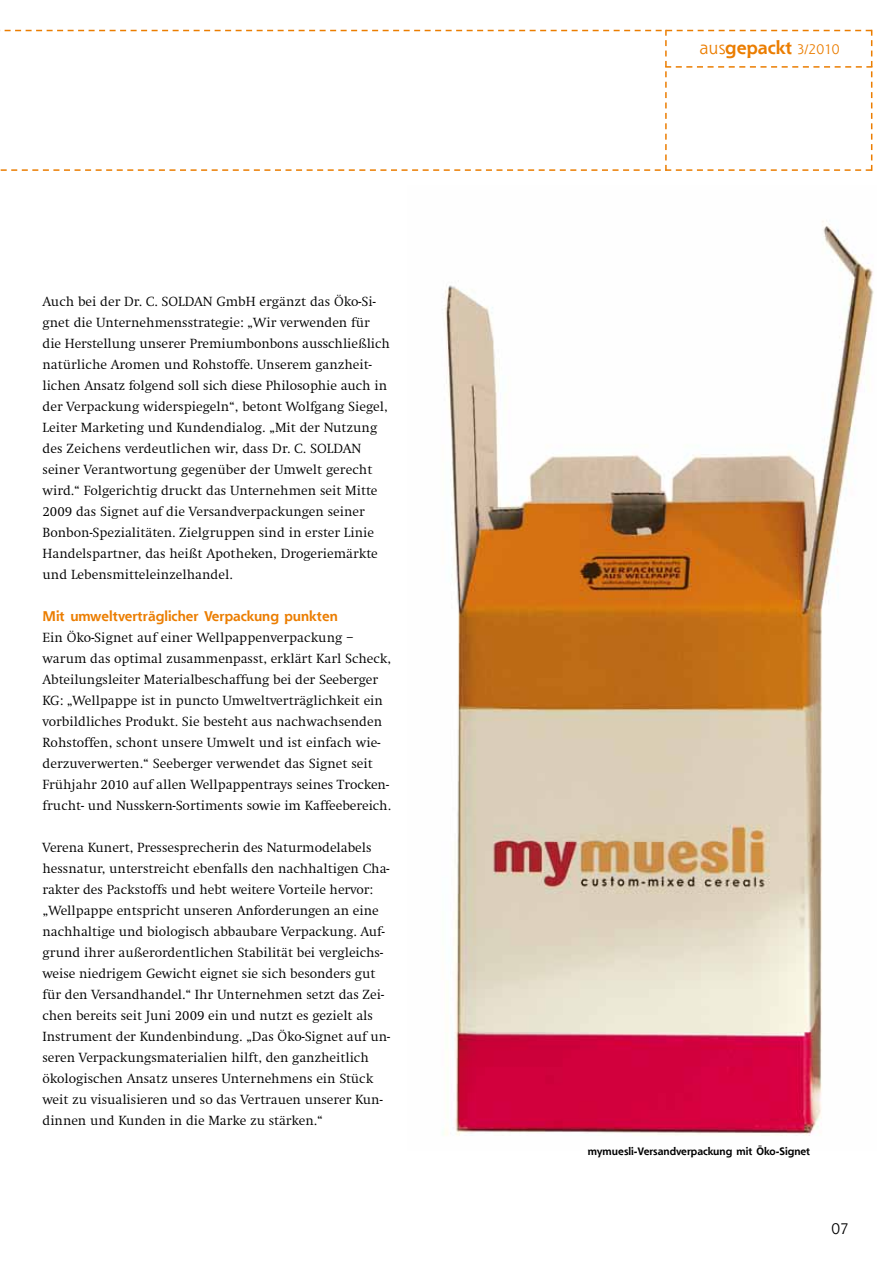
<style>
.page{position:relative;width:893px;height:1263px;background:#fff}
.page>*{position:absolute;margin:0;border:0;box-sizing:border-box;transform-origin:0 0}
.t1{font:700 18px "Shannon";color:#eb7d00}
.t2{font:15px "Shannon";color:#000}
.t3{font:300 13.8px/21px "Swift";letter-spacing:-.005em;color:#000}
.t4{font:700 13.8px "Shannon";color:#eb7d00}
.t5{font:700 10.5px "Shannon";color:#000}
.s1{font-weight:400}
.s2{font-weight:400;font-size:13.5px}
</style>
<div class="page">
<img style="left:444px;top:221px;width:430px;height:915px">
<svg style="left:0;top:30px;width:872px;height:141px"></svg>
<p class="t3" style="left:43px;top:291px;width:349px">Auch bei der Dr. C. SOLDAN GmbH ergänzt das Öko-Si&shy;gnet die Unternehmensstrategie: „Wir verwenden für die Herstellung unserer Premiumbonbons ausschließlich natürliche Aromen und Rohstoffe. Unserem ganzheit&shy;lichen Ansatz folgend soll sich diese Philosophie auch in der Verpackung widerspiegeln“, betont Wolfgang Siegel, Leiter Marketing und Kundendialog. „Mit der Nutzung des Zeichens verdeutlichen wir, dass Dr. C. SOLDAN seiner Verantwortung gegenüber der Umwelt gerecht wird.“ Folgerichtig druckt das Unternehmen seit Mitte 2009 das Signet auf die Versandverpackungen seiner Bonbon-Spezialitäten. Zielgruppen sind in erster Linie Handelspartner, das heißt Apotheken, Drogeriemärkte und Lebensmitteleinzelhandel.</p>
<p class="t4" style="left:43px;top:608px;width:297px">Mit umweltverträglicher Verpackung punkten</p>
<p class="t3" style="left:43px;top:627px;width:350px">Ein Öko-Signet auf einer Wellpappenverpackung – warum das optimal zusammenpasst, erklärt Karl Scheck, Abteilungsleiter Materialbeschaffung bei der Seeberger KG: „Wellpappe ist in puncto Umweltverträglichkeit ein vorbildliches Produkt. Sie besteht aus nachwachsenden Rohstoffen, schont unsere Umwelt und ist einfach wie&shy;derzuverwerten.“ Seeberger verwendet das Signet seit Frühjahr 2010 auf allen Wellpappentrays seines Trocken&shy;frucht- und Nusskern-Sortiments sowie im Kaffeebereich.</p>
<p class="t3" style="left:43px;top:837px;width:349px">Verena Kunert, Pressesprecherin des Naturmodelabels hessnatur, unterstreicht ebenfalls den nachhaltigen Cha&shy;rakter des Packstoffs und hebt weitere Vorteile hervor: „Wellpappe entspricht unseren Anforderungen an eine nachhaltige und biologisch abbaubare Verpackung. Auf&shy;grund ihrer außerordentlichen Stabilität bei vergleichs&shy;weise niedrigem Gewicht eignet sie sich besonders gut für den Versandhandel.“ Ihr Unternehmen setzt das Zei&shy;chen bereits seit Juni 2009 ein und nutzt es gezielt als Instrument der Kundenbindung. „Das Öko-Signet auf un&shy;seren Verpackungsmaterialien hilft, den ganzheitlich ökologischen Ansatz unseres Unternehmens ein Stück weit zu visualisieren und so das Vertrauen unserer Kun&shy;dinnen und Kunden in die Marke zu stärken.“</p>
<h1 class="t1" style="left:700px;top:37px;width:141px"><span class="s1">aus</span>gepackt <span class="s2">3/2010</span></h1>
<p class="t5" style="left:588px;top:1144px;width:224px">mymuesli-Versandverpackung mit Öko-Signet</p>
<p class="t2" style="left:831px;top:1219px;width:19px">07</p>
</div>
